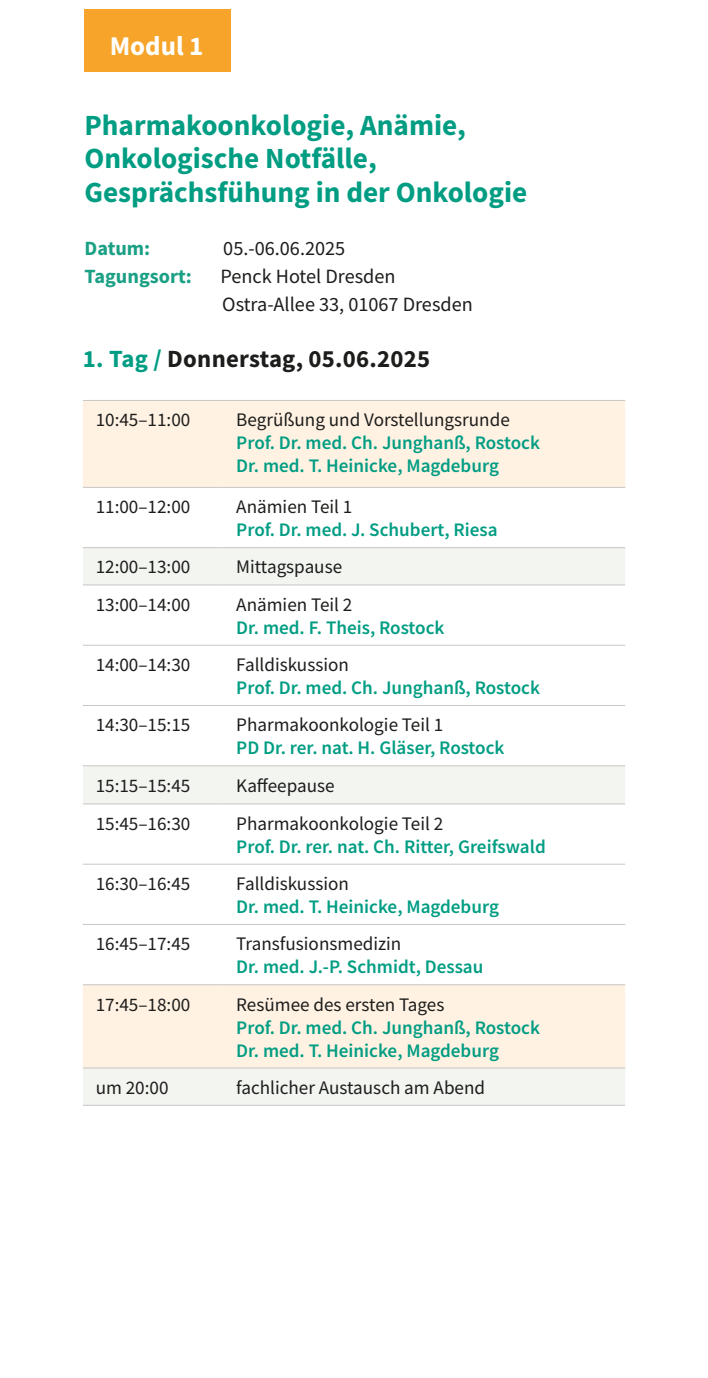
<style>
.page{position:relative;width:708px;height:1378px;background:#fff}
.page>*{position:absolute;margin:0;border:0;box-sizing:border-box;transform-origin:0 0}
.t1{font:700 29.25px/33.8px "Source Sans Pro";color:#009d83}
.t2{font:700 27px "Source Sans Pro";color:#fff}
.t3{font:700 24.75px "Source Sans Pro";letter-spacing:.01em;color:#1d1d1b}
.t4{font:20.25px/28.1px "Source Sans Pro";color:#1d1d1b}
.t5{font:700 20.25px "Source Sans Pro";color:#1aa085}
.t6{font:19.12px "Source Sans Pro";color:#1d1d1b}
.t7{font:600 19.12px/22.9px "Source Sans Pro";color:#009d83}
.s1{color:#009d83}
</style>
<div class="page">
<div style="left:85px;top:10px;width:146px;height:62px;background:#f7a52a"></div>
<div style="left:83px;top:401px;width:542px;height:86px;background:#fff2e3"></div>
<svg style="left:83px;top:548px;width:542px;height:557px"></svg>
<hr style="left:83px;top:487px;width:140px;height:1px;background:#c7c7c6">
<hr style="left:223px;top:487px;width:402px;height:1px;background:#c7c7c6">
<hr style="left:83px;top:547px;width:140px;height:1px;background:#c7c7c6">
<hr style="left:223px;top:547px;width:402px;height:1px;background:#c7c7c6">
<hr style="left:83px;top:584px;width:140px;height:1px;background:#c7c7c6">
<hr style="left:223px;top:584px;width:402px;height:1px;background:#c7c7c6">
<hr style="left:83px;top:645px;width:140px;height:1px;background:#c7c7c6">
<hr style="left:223px;top:645px;width:402px;height:1px;background:#c7c7c6">
<hr style="left:83px;top:705px;width:140px;height:1px;background:#c7c7c6">
<hr style="left:223px;top:705px;width:402px;height:1px;background:#c7c7c6">
<hr style="left:83px;top:803px;width:140px;height:1px;background:#c7c7c6">
<hr style="left:223px;top:803px;width:402px;height:1px;background:#c7c7c6">
<hr style="left:83px;top:864px;width:140px;height:1px;background:#c7c7c6">
<hr style="left:223px;top:864px;width:402px;height:1px;background:#c7c7c6">
<hr style="left:83px;top:924px;width:140px;height:1px;background:#c7c7c6">
<hr style="left:223px;top:924px;width:402px;height:1px;background:#c7c7c6">
<hr style="left:83px;top:1067px;width:140px;height:1px;background:#c7c7c6">
<hr style="left:223px;top:1067px;width:402px;height:1px;background:#c7c7c6">
<hr style="left:83px;top:1105px;width:140px;height:1px;background:#c7c7c6">
<hr style="left:223px;top:1105px;width:402px;height:1px;background:#c7c7c6">
<hr style="left:83px;top:400px;width:140px;height:1px;background:#c7c7c6">
<hr style="left:223px;top:400px;width:402px;height:1px;background:#c7c7c6">
<hr style="left:83px;top:984px;width:140px;height:1px;background:#c7c7c6">
<hr style="left:223px;top:984px;width:402px;height:1px;background:#c7c7c6">
<hr style="left:83px;top:765px;width:140px;height:1px;background:#c7c7c6">
<hr style="left:223px;top:765px;width:402px;height:1px;background:#c7c7c6">
<h2 class="t2" style="left:110px;top:28px;width:95px">Modul 1</h2>
<h1 class="t1" style="left:85px;top:107px;width:444px">Pharmakoonkologie, Anämie,<br>Onkologische Notfälle,<br>Gesprächsfühung in der Onkologie</h1>
<p class="t5" style="left:85px;top:234px;width:67px">Datum:</p>
<p class="t4" style="left:223px;top:234px;width:124px">05.-06.06.2025</p>
<p class="t5" style="left:85px;top:262px;width:109px">Tagungsort:</p>
<p class="t4" style="left:220px;top:262px;width:254px">Penck Hotel Dresden<br>Ostra-Allee 33, 01067 Dresden</p>
<p class="t3" style="left:83px;top:342px;width:349px"><span class="s1">1. Tag /</span> Donnerstag, 05.06.2025</p>
<p class="t6" style="left:96px;top:408px;width:96px">10:45–11:00</p>
<p class="t6" style="left:236px;top:408px;width:275px">Begrüßung und Vorstellungsrunde</p>
<p class="t7" style="left:236px;top:431px;width:305px">Prof. Dr. med. Ch. Junghanß, Rostock<br>Dr. med. T. Heinicke, Magdeburg</p>
<p class="t6" style="left:96px;top:495px;width:96px">11:00–12:00</p>
<p class="t6" style="left:236px;top:495px;width:118px">Anämien Teil 1</p>
<p class="t7" style="left:236px;top:518px;width:263px">Prof. Dr. med. J. Schubert, Riesa</p>
<p class="t6" style="left:96px;top:555px;width:96px">12:00–13:00</p>
<p class="t6" style="left:236px;top:555px;width:107px">Mittagspause</p>
<p class="t6" style="left:96px;top:592px;width:96px">13:00–14:00</p>
<p class="t6" style="left:236px;top:592px;width:118px">Anämien Teil 2</p>
<p class="t7" style="left:236px;top:616px;width:210px">Dr. med. F. Theis, Rostock</p>
<p class="t6" style="left:96px;top:652px;width:96px">14:00–14:30</p>
<p class="t6" style="left:236px;top:652px;width:114px">Falldiskussion</p>
<p class="t7" style="left:236px;top:676px;width:305px">Prof. Dr. med. Ch. Junghanß, Rostock</p>
<p class="t6" style="left:96px;top:713px;width:96px">14:30–15:15</p>
<p class="t6" style="left:236px;top:713px;width:209px">Pharmakoonkologie Teil 1</p>
<p class="t7" style="left:236px;top:736px;width:270px">PD Dr. rer. nat. H. Gläser, Rostock</p>
<p class="t6" style="left:96px;top:773px;width:96px">15:15–15:45</p>
<p class="t6" style="left:236px;top:773px;width:100px">Kaffeepause</p>
<p class="t6" style="left:96px;top:811px;width:96px">15:45–16:30</p>
<p class="t6" style="left:236px;top:811px;width:209px">Pharmakoonkologie Teil 2</p>
<p class="t7" style="left:236px;top:835px;width:311px">Prof. Dr. rer. nat. Ch. Ritter, Greifswald</p>
<p class="t6" style="left:96px;top:871px;width:96px">16:30–16:45</p>
<p class="t6" style="left:236px;top:871px;width:114px">Falldiskussion</p>
<p class="t7" style="left:236px;top:895px;width:264px">Dr. med. T. Heinicke, Magdeburg</p>
<p class="t6" style="left:96px;top:932px;width:96px">16:45–17:45</p>
<p class="t6" style="left:236px;top:932px;width:167px">Transfusionsmedizin</p>
<p class="t7" style="left:236px;top:955px;width:249px">Dr. med. J.-P. Schmidt, Dessau</p>
<p class="t6" style="left:96px;top:992px;width:96px">17:45–18:00</p>
<p class="t6" style="left:236px;top:992px;width:210px">Resümee des ersten Tages</p>
<p class="t7" style="left:236px;top:1015px;width:305px">Prof. Dr. med. Ch. Junghanß, Rostock<br>Dr. med. T. Heinicke, Magdeburg</p>
<p class="t6" style="left:96px;top:1075px;width:74px">um 20:00</p>
<p class="t6" style="left:236px;top:1075px;width:250px">fachlicher Austausch am Abend</p>
</div>
